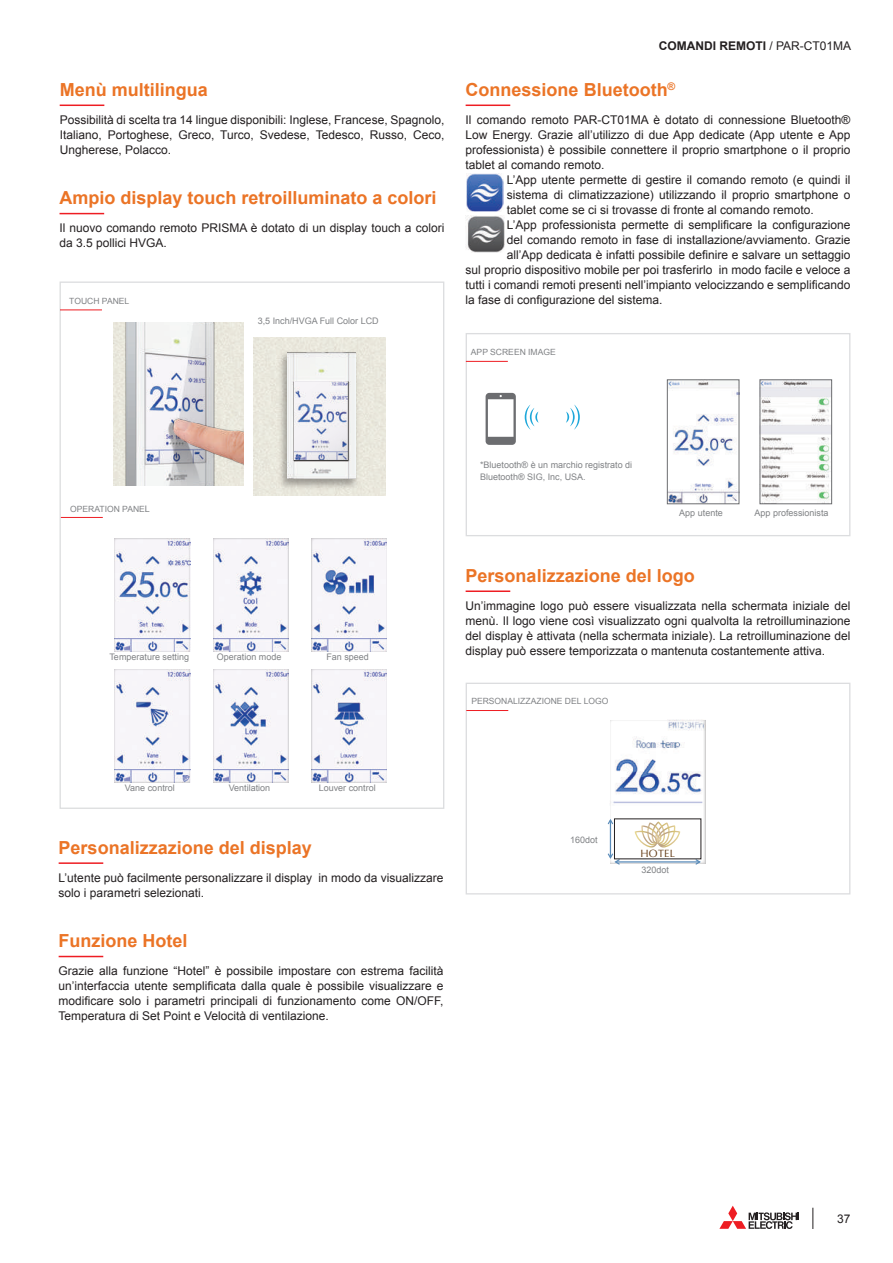
<style>
.page{position:relative;width:893px;height:1263px;background:#fff}
.page>*{position:absolute;margin:0;border:0;box-sizing:border-box;transform-origin:0 0}
.t1{font:700 18px "Arial";color:#eb7426}
.t2{font:12px/15px "Arial";color:#231f20;text-align:justify}
.t3{font:700 12px "Arial";color:#231f20}
.t4{font:10.65px "Optima";letter-spacing:.03em;color:#603711}
.t5{font:9px/12px "Arial";color:#808285}
.t6{font:8.55px "Arial";color:#808285}
.s1{font-weight:400}
.s2{font-size:9px}
</style>
<div class="page">
<svg style="left:719px;top:1206px;width:80px;height:23px"></svg>
<svg style="left:812px;top:1208px;width:1px;height:21px"></svg>
<hr style="left:60px;top:105px;width:44px;height:1px;background:#ee1d23">
<hr style="left:60px;top:213px;width:44px;height:1px;background:#ee1d23">
<hr style="left:60px;top:310px;width:42px;height:1px;background:#ee1d23">
<hr style="left:61px;top:517px;width:42px;height:1px;background:#ee1d23">
<img style="left:114px;top:322px;width:129px;height:163px">
<img style="left:118px;top:322px;width:115px;height:49px">
<div style="left:254px;top:338px;width:132px;height:158px;background:#eae8dd"></div>
<img style="left:276px;top:347px;width:86px;height:145px">
<img style="left:287px;top:352px;width:68px;height:126px">
<svg style="left:295px;top:381px;width:52px;height:79px"></svg>
<img style="left:118px;top:371px;width:125px;height:114px">
<img style="left:157px;top:394px;width:86px;height:91px">
<svg style="left:115px;top:538px;width:75px;height:113px;fill:#f7f5f8"></svg>
<svg style="left:213px;top:538px;width:76px;height:113px;fill:#f7f5f9"></svg>
<svg style="left:311px;top:538px;width:76px;height:113px;fill:#f7f5f9"></svg>
<svg style="left:115px;top:669px;width:75px;height:113px;fill:#f7f5f9"></svg>
<svg style="left:311px;top:669px;width:76px;height:113px;fill:#f7f5f9"></svg>
<svg style="left:213px;top:669px;width:76px;height:113px;fill:#f7f5f9"></svg>
<hr style="left:59px;top:862px;width:44px;height:2px;background:#ee1d23">
<hr style="left:59px;top:956px;width:44px;height:1px;background:#ee1d23">
<div style="left:466px;top:683px;width:384px;height:211px;border:1px solid #dcdddf"></div>
<hr style="left:466px;top:710px;width:42px;height:1px;background:#ee1d23">
<svg style="left:610px;top:720px;width:96px;height:143px"></svg>
<hr style="left:610px;top:820px;width:1px;height:38px;background:#598bb9">
<svg style="left:608px;top:819px;width:5px;height:5px"></svg>
<hr style="left:616px;top:861px;width:84px;height:1px;background:#598bb9">
<svg style="left:695px;top:859px;width:6px;height:6px"></svg>
<svg style="left:608px;top:853px;width:12px;height:12px"></svg>
<svg style="left:635px;top:821px;width:45px;height:26px"></svg>
<div style="left:466px;top:333px;width:384px;height:203px;border:1px solid #dcdddf"></div>
<hr style="left:466px;top:361px;width:42px;height:1px;background:#ee1d23">
<img style="left:669px;top:381px;width:68px;height:121px">
<div style="left:667px;top:379px;width:72px;height:125px;border:1px solid #6c6d70"></div>
<img style="left:762px;top:381px;width:68px;height:121px">
<div style="left:760px;top:379px;width:72px;height:125px;border:1px solid #6c6d70"></div>
<svg style="left:486px;top:393px;width:30px;height:52px"></svg>
<svg style="left:525px;top:404px;width:14px;height:26px"></svg>
<svg style="left:566px;top:404px;width:14px;height:26px"></svg>
<hr style="left:466px;top:105px;width:44px;height:1px;background:#ee1d23">
<img style="left:466px;top:216px;width:39px;height:37px">
<img style="left:467px;top:174px;width:36px;height:37px">
<hr style="left:466px;top:590px;width:44px;height:2px;background:#ee1d23">
<h1 class="t1" style="left:60px;top:78px;width:150px">Menù multilingua</h1>
<p class="t2" style="left:60px;top:112px;width:386px">Possibilità di scelta tra 14 lingue disponibili: Inglese, Francese, Spagnolo, Italiano, Portoghese, Greco, Turco, Svedese, Tedesco, Russo, Ceco, Ungherese, Polacco.</p>
<h1 class="t1" style="left:60px;top:186px;width:379px">Ampio display touch retroilluminato a colori</h1>
<p class="t2" style="left:60px;top:220px;width:386px">Il nuovo comando remoto PRISMA è dotato di un display touch a colori da 3.5 pollici HVGA.</p>
<p class="t6" style="left:69px;top:295px;width:62px">TOUCH PANEL</p>
<p class="t5" style="left:258px;top:315px;width:123px">3,5 Inch/HVGA Full Color LCD</p>
<p class="t3" style="left:659px;top:37px;width:194px">COMANDI REMOTI <span class="s1">/ PAR-CT01MA</span></p>
<h1 class="t1" style="left:466px;top:78px;width:211px">Connessione Bluetooth<sup>®</sup></h1>
<p class="t2" style="left:466px;top:112px;width:386px">Il comando remoto PAR-CT01MA è dotato di connessione Bluetooth® Low Energy. Grazie all’utilizzo di due App dedicate (App utente e App professionista) è possibile connettere il proprio smartphone o il proprio tablet al comando remoto.</p>
<p class="t2" style="left:507px;top:172px;width:345px">L’App utente permette di gestire il comando remoto (e quindi il</p>
<p class="t2" style="left:507px;top:187px;width:345px">sistema di climatizzazione) utilizzando il proprio smartphone o</p>
<p class="t2" style="left:507px;top:202px;width:308px">tablet come se ci si trovasse di fronte al comando remoto.</p>
<p class="t2" style="left:507px;top:217px;width:345px">L’App professionista permette di semplificare la configurazione</p>
<p class="t2" style="left:507px;top:232px;width:345px">del comando remoto in fase di installazione/avviamento. Grazie</p>
<p class="t2" style="left:507px;top:247px;width:345px">all’App dedicata è infatti possibile definire e salvare un settaggio</p>
<p class="t2" style="left:466px;top:262px;width:386px">sul proprio dispositivo mobile per poi trasferirlo in modo facile e veloce a</p>
<p class="t2" style="left:466px;top:277px;width:386px">tutti i comandi remoti presenti nell’impianto velocizzando e semplificando</p>
<p class="t2" style="left:466px;top:292px;width:198px">la fase di configurazione del sistema.</p>
<p class="t6" style="left:471px;top:347px;width:86px">APP SCREEN IMAGE</p>
<p class="t6" style="left:70px;top:503px;width:81px">OPERATION PANE<span class="s2">L</span></p>
<p class="t5" style="left:109px;top:651px;width:81px">Temperature setting</p>
<p class="t5" style="left:217px;top:651px;width:66px">Operation mode</p>
<p class="t5" style="left:326px;top:651px;width:44px">Fan speed</p>
<p class="t5" style="left:480px;top:459px;width:154px">*Bluetooth® è un marchio registrato di<br>Bluetooth® SIG, Inc, USA.</p>
<p class="t5" style="left:679px;top:507px;width:45px">App utente</p>
<p class="t5" style="left:754px;top:507px;width:76px">App professionista</p>
<h1 class="t1" style="left:466px;top:564px;width:231px">Personalizzazione del logo</h1>
<p class="t2" style="left:466px;top:598px;width:386px">Un’immagine logo può essere visualizzata nella schermata iniziale del menù. Il logo viene così visualizzato ogni qualvolta la retroilluminazione del display è attivata (nella schermata iniziale). La retroilluminazione del display può essere temporizzata o mantenuta costantemente attiva.</p>
<p class="t6" style="left:471px;top:696px;width:138px">PERSONALIZZAZIONE DEL LOGO</p>
<p class="t5" style="left:125px;top:782px;width:51px">Vane control</p>
<p class="t5" style="left:229px;top:782px;width:43px">Ventilation</p>
<p class="t5" style="left:319px;top:782px;width:59px">Louver control</p>
<h1 class="t1" style="left:59px;top:836px;width:255px">Personalizzazione del display</h1>
<p class="t2" style="left:59px;top:870px;width:386px">L’utente può facilmente personalizzare il display in modo da visualizzare solo i parametri selezionati.</p>
<h1 class="t1" style="left:59px;top:929px;width:131px">Funzione Hotel</h1>
<p class="t2" style="left:59px;top:963px;width:386px">Grazie alla funzione “Hotel” è possibile impostare con estrema facilità un’interfaccia utente semplificata dalla quale è possibile visualizzare e modificare solo i parametri principali di funzionamento come ON/OFF, Temperatura di Set Point e Velocità di ventilazione.</p>
<p class="t5" style="left:570px;top:834px;width:29px">160dot</p>
<p class="t4" style="left:640px;top:847px;width:36px">HOTEL</p>
<p class="t5" style="left:641px;top:864px;width:29px">320dot</p>
<p class="t2" style="left:837px;top:1211px;width:15px">37</p>
</div>
